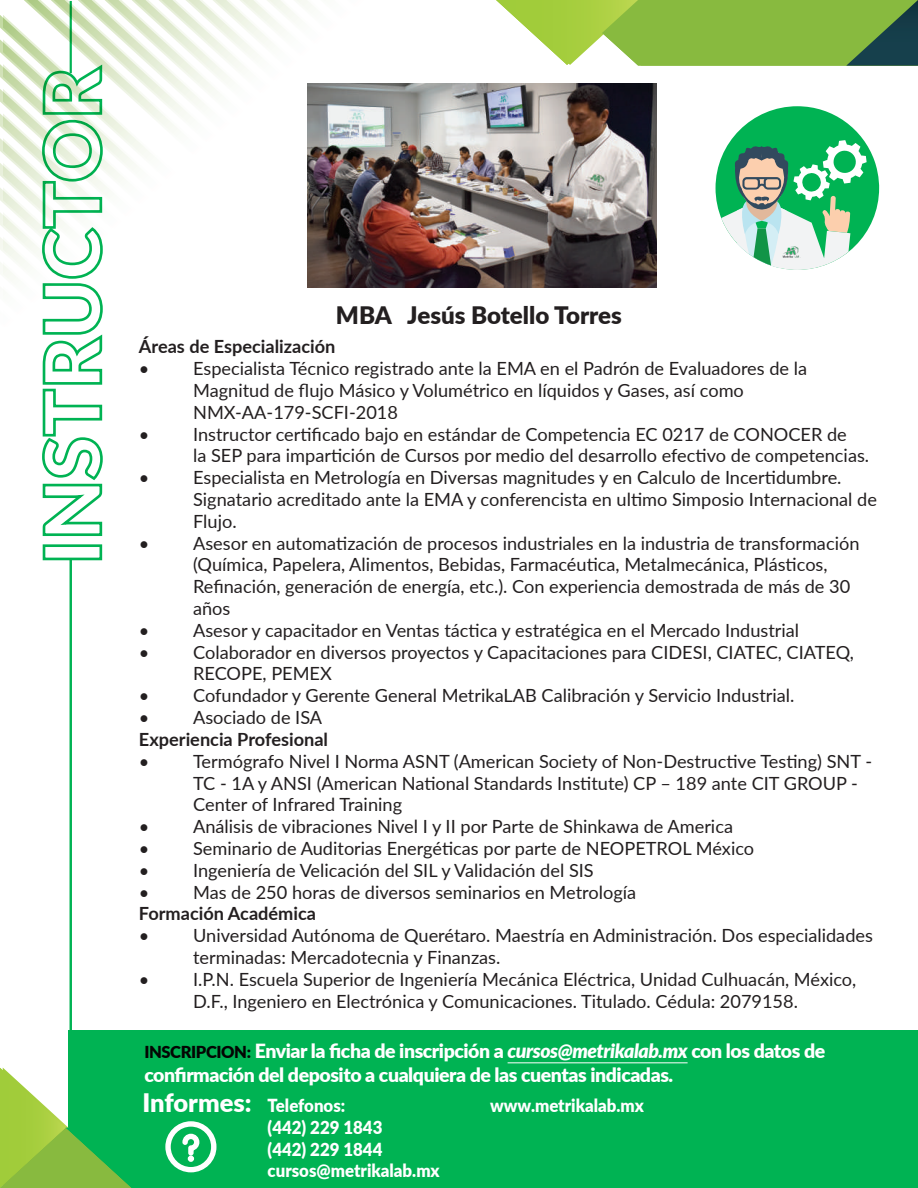
<style>
.page{position:relative;width:918px;height:1188px;background:#fff}
.page>*{position:absolute;margin:0;border:0;box-sizing:border-box;transform-origin:0 0}
.t1{font:900 24.15px "Lato";color:#231f20}
.t2{font:900 19.5px/23.4px "Lato";letter-spacing:-.025em;color:#fff}
.t3{font:18.15px/21.8px "Lato";color:#231f20}
.t4{font:700 18.15px "Lato";color:#231f20}
.t5{font:900 18px/21.6px "Lato";color:#fff;scale:.93 1}
.s1{font-size:16.5px;color:#040503}
.s2{font-style:italic}
.s3{font-size:25.5px}
</style>
<div class="page">
<div style="left:69px;top:1030px;width:849px;height:158px;background:#00b353"></div>
<svg style="left:716px;top:106px;width:163px;height:164px"></svg>
<hr style="left:70px;top:557px;width:2px;height:631px;background:#00b353">
<div style="left:43px;top:544px;width:59px;height:16px;border:3px solid #00b353"></div>
<svg style="left:496px;top:0;width:422px;height:66px"></svg>
<svg style="left:0;top:0;width:379px;height:536px"></svg>
<svg style="left:0;top:1068px;width:217px;height:120px"></svg>
<hr style="left:508px;top:1062px;width:180px;height:1px;background:#fff">
<img style="left:307px;top:84px;width:350px;height:203px">
<h1 class="t1" style="left:336px;top:297px;width:287px">MBA Jesús Botello Torres</h1>
<p class="t4" style="left:139px;top:333px;width:198px">Áreas de Especialización</p>
<p class="t3" style="left:139px;top:357px;width:12px">•</p>
<p class="t3" style="left:193px;top:357px;width:616px">Especialista Técnico registrado ante la EMA en el Padrón de Evaluadores de la<br>Magnitud de flujo Másico y Volumétrico en líquidos y Gases, así como<br>NMX-AA-179-SCFI-2018</p>
<p class="t3" style="left:139px;top:422px;width:12px">•</p>
<p class="t3" style="left:193px;top:422px;width:678px">Instructor certificado bajo en estándar de Competencia EC 0217 de CONOCER de<br>la SEP para impartición de Cursos por medio del desarrollo efectivo de competencias.</p>
<p class="t3" style="left:139px;top:466px;width:12px">•</p>
<p class="t3" style="left:193px;top:466px;width:685px">Especialista en Metrología en Diversas magnitudes y en Calculo de Incertidumbre.<br>Signatario acreditado ante la EMA y conferencista en ultimo Simposio Internacional de<br>Flujo.</p>
<p class="t3" style="left:139px;top:531px;width:12px">•</p>
<p class="t3" style="left:193px;top:531px;width:668px">Asesor en automatización de procesos industriales en la industria de transformación (Química, Papelera, Alimentos, Bebidas, Farmacéutica, Metalmecánica, Plásticos, Refinación, generación de energía, etc.). Con experiencia demostrada de más de 30 años</p>
<p class="t3" style="left:139px;top:619px;width:12px">•</p>
<p class="t3" style="left:193px;top:619px;width:608px">Asesor y capacitador en Ventas táctica y estratégica en el Mercado Industrial</p>
<p class="t3" style="left:139px;top:640px;width:12px">•</p>
<p class="t3" style="left:193px;top:640px;width:662px">Colaborador en diversos proyectos y Capacitaciones para CIDESI, CIATEC, CIATEQ,<br>RECOPE, PEMEX</p>
<p class="t3" style="left:139px;top:684px;width:12px">•</p>
<p class="t3" style="left:193px;top:684px;width:603px">Cofundador y Gerente General MetrikaLAB Calibración y Servicio Industrial.</p>
<p class="t3" style="left:139px;top:706px;width:12px">•</p>
<p class="t3" style="left:193px;top:706px;width:131px">Asociado de ISA</p>
<p class="t4" style="left:139px;top:726px;width:191px">Experiencia Profesional</p>
<p class="t3" style="left:139px;top:749px;width:12px">•</p>
<p class="t3" style="left:193px;top:749px;width:680px">Termógrafo Nivel I Norma ASNT (American Society of Non-Destructive Testing) SNT -<br>TC - 1A y ANSI (American National Standards Institute) CP – 189 ante CIT GROUP -<br>Center of Infrared Training</p>
<p class="t3" style="left:139px;top:815px;width:12px">•</p>
<p class="t3" style="left:193px;top:815px;width:541px">Análisis de vibraciones Nivel I y II por Parte de Shinkawa de America</p>
<p class="t3" style="left:139px;top:837px;width:12px">•</p>
<p class="t3" style="left:193px;top:837px;width:563px">Seminario de Auditorias Energéticas por parte de NEOPETROL México</p>
<p class="t3" style="left:139px;top:859px;width:12px">•</p>
<p class="t3" style="left:193px;top:859px;width:402px">Ingeniería de Velicación del SIL y Validación del SIS</p>
<p class="t3" style="left:139px;top:880px;width:12px">•</p>
<p class="t3" style="left:193px;top:880px;width:445px">Mas de 250 horas de diversos seminarios en Metrología</p>
<p class="t4" style="left:139px;top:900px;width:179px">Formación Académica</p>
<p class="t3" style="left:139px;top:924px;width:12px">•</p>
<p class="t3" style="left:193px;top:924px;width:681px">Universidad Autónoma de Querétaro. Maestría en Administración. Dos especialidades terminadas: Mercadotecnia y Finanzas.</p>
<p class="t3" style="left:139px;top:968px;width:12px">•</p>
<p class="t3" style="left:193px;top:968px;width:665px">I.P.N. Escuela Superior de Ingeniería Mecánica Eléctrica, Unidad Culhuacán, México,<br>D.F., Ingeniero en Electrónica y Comunicaciones. Titulado. Cédula: 2079158.</p>
<p class="t2" style="left:144px;top:1039px;width:682px"><span class="s1">INSCRIPCION:</span> Enviar la ficha de inscripción a <span class="s2">cursos@metrikalab.mx</span> con los datos de confirmación del deposito a cualquiera de las cuentas indicadas.</p>
<p class="t5" style="left:268px;top:1094px;width:187px;text-indent:-125px"><span class="s3">Informes:</span> Telefonos:<br>(442) 229 1843<br>(442) 229 1844 cursos@metrikalab.mx</p>
<p class="t5" style="left:490px;top:1094px;width:167px">www.metrikalab.mx</p>
</div>
